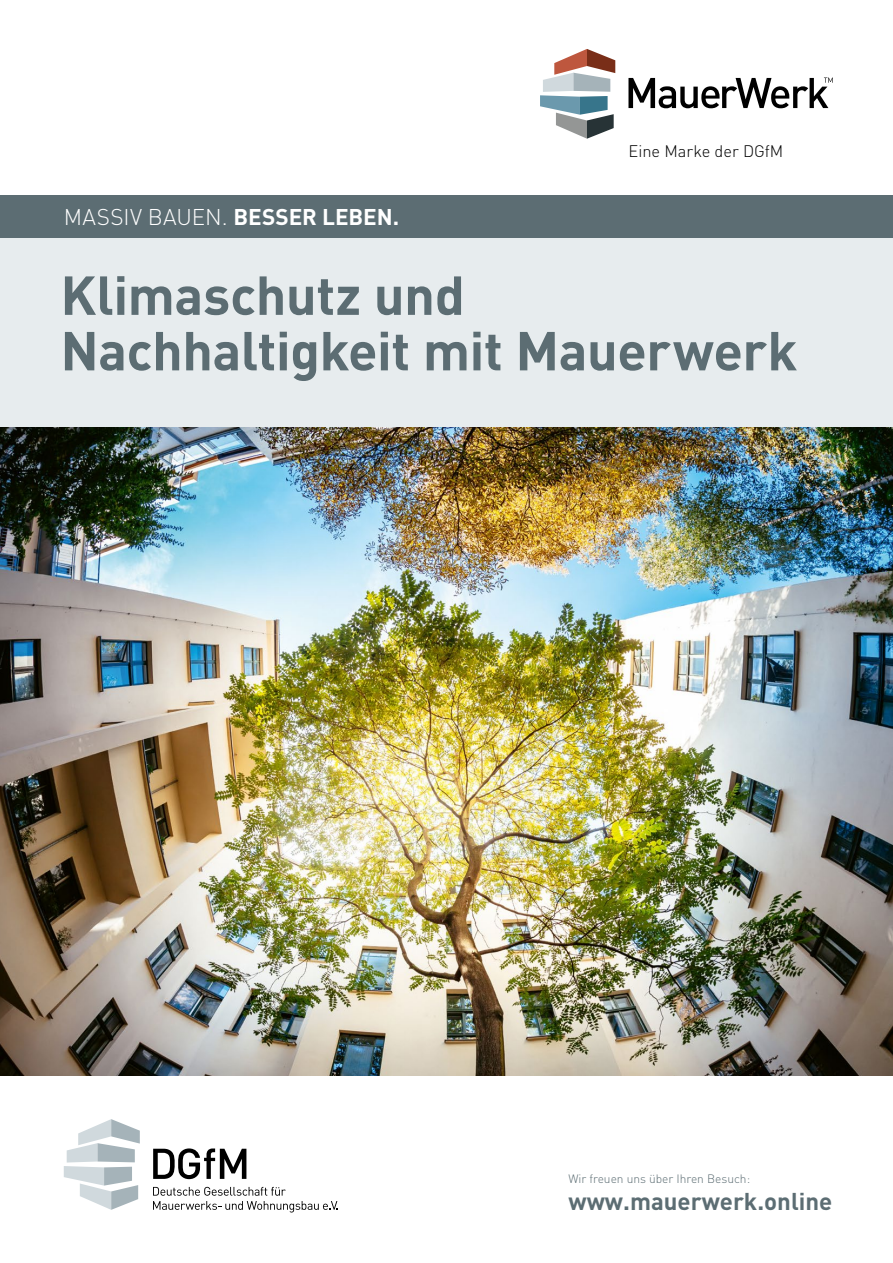
<style>
.page{position:relative;width:893px;height:1263px;background:#fff}
.page>*{position:absolute;margin:0;border:0;box-sizing:border-box;transform-origin:0 0}
.t1{font:700 54px/55.5px "DIN";letter-spacing:-.01em;color:#5c6d73}
.t2{font:700 24px "DIN";color:#5c6d73}
.t3{font:300 22.5px "DIN";letter-spacing:.01em;color:#fff}
.t4{font:300 16.5px "DIN";color:#000}
.t5{font:300 12px "DIN";color:#5c6d73}
.s1{font-weight:700}
</style>
<div class="page">
<div style="left:0;top:238px;width:893px;height:189px;background:#e7ecee"></div>
<div style="left:0;top:196px;width:893px;height:42px;background:#5c6d73"></div>
<svg style="left:540px;top:49px;width:75px;height:90px"></svg>
<svg style="left:628px;top:78px;width:205px;height:30px"></svg>
<svg style="left:64px;top:1119px;width:76px;height:91px"></svg>
<svg style="left:153px;top:1148px;width:93px;height:31px"></svg>
<svg style="left:153px;top:1187px;width:185px;height:25px"></svg>
<img style="left:0;top:427px;width:893px;height:649px">
<p class="t3" style="left:64px;top:203px;width:337px">MASSIV BAUEN. <span class="s1">BESSER LEBEN.</span></p>
<p class="t4" style="left:628px;top:141px;width:156px">Eine Marke der DGfM</p>
<p class="t1" style="left:60px;top:265px;width:738px">Klimaschutz und<br>Nachhaltigkeit mit Mauerwerk</p>
<p class="t5" style="left:568px;top:1171px;width:183px">Wir freuen uns über Ihren Besuch:</p>
<p class="t2" style="left:568px;top:1186px;width:265px">www.mauerwerk.online</p>
</div>
